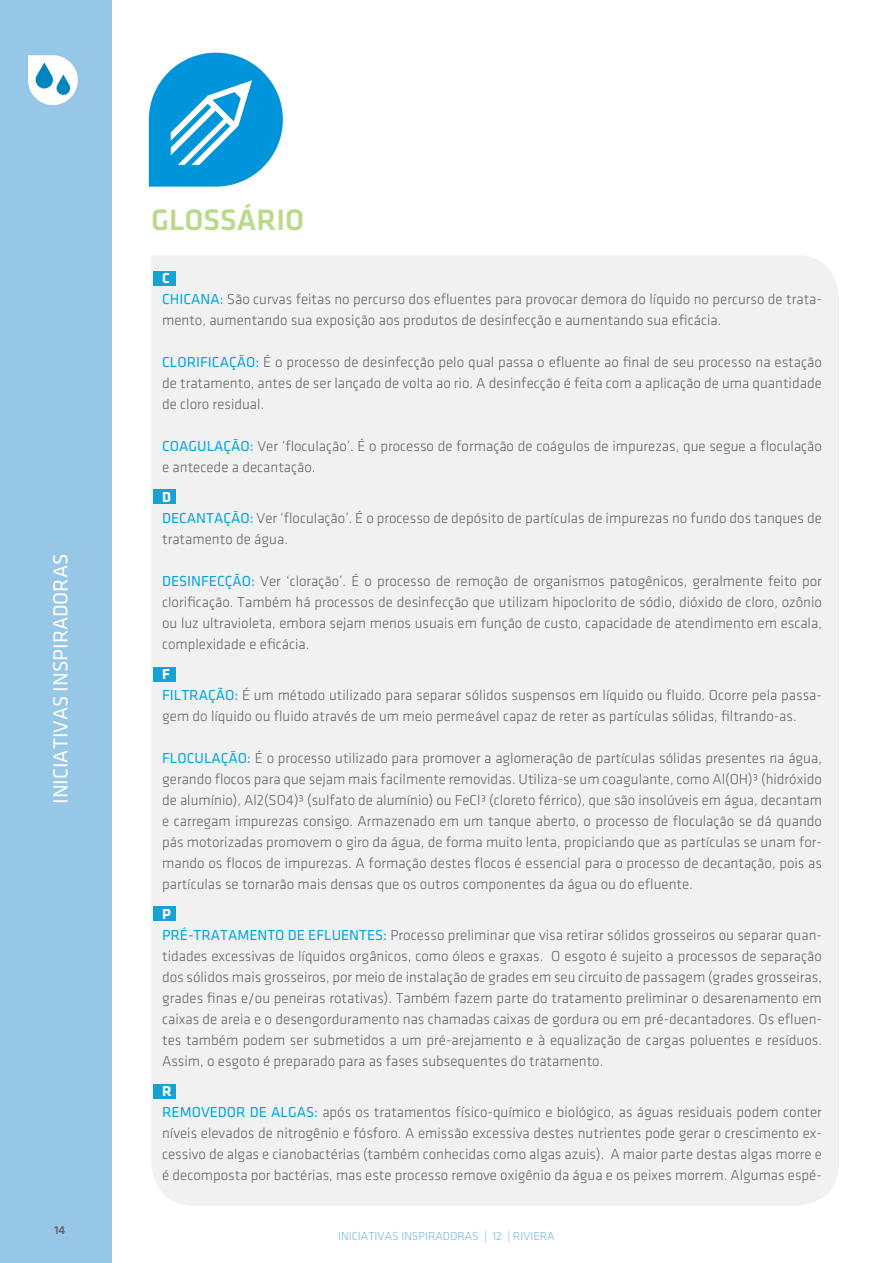
<style>
.page{position:relative;width:893px;height:1263px;background:#fff}
.page>*{position:absolute;margin:0;border:0;box-sizing:border-box;transform-origin:0 0}
.t1{font:500 30.6px "Klavika";color:#b9da89}
.t2{font:21px "Klavika";color:#fff}
.t3{font:300 15px/21px "Klavika";color:#636466}
.t4{font:300 12px "Klavika";color:#6fb7de}
.t5{font:500 12px "Klavika";color:#636466}
.s1{font-weight:700;color:#fff}
.s2{font-family:"Klavika Regular OSF";font-weight:400;color:#00a7e1}
</style>
<div class="page">
<div style="left:0;top:0;width:111px;height:1263px;background:#97c7e6"></div>
<svg style="left:28px;top:55px;width:50px;height:50px"></svg>
<div style="left:151px;top:255px;width:688px;height:950px;background:#f1f1f2"></div>
<div style="left:153px;top:271px;width:23px;height:14px;background:#16a2d3"></div>
<div style="left:153px;top:489px;width:23px;height:15px;background:#16a2d3"></div>
<div style="left:153px;top:667px;width:23px;height:14px;background:#16a2d3"></div>
<div style="left:153px;top:906px;width:23px;height:14px;background:#16a2d3"></div>
<div style="left:153px;top:1084px;width:23px;height:14px;background:#16a2d3"></div>
<svg style="left:149px;top:53px;width:134px;height:134px"></svg>
<h2 class="t2" style="left:50px;top:804px;width:252px;rotate:-90deg">INICIATIVAS INSPIRADORAS</h2>
<p class="t5" style="left:54px;top:1223px;width:13px">14</p>
<h1 class="t1" style="left:151px;top:203px;width:155px">GLOSSÁRIO</h1>
<p class="t3" style="left:162px;top:268px;width:661px"><span class="s1">C<br></span><span class="s2">CHICANA:</span> São curvas feitas no percurso dos efluentes para provocar demora do líquido no percurso de trata&shy;mento, aumentando sua exposição aos produtos de desinfecção e aumentando sua eficácia.</p>
<p class="t3" style="left:162px;top:352px;width:661px;text-align:justify"><span class="s2">CLORIFICAÇÃO:</span> É o processo de desinfecção pelo qual passa o efluente ao final de seu processo na estação de tratamento, antes de ser lançado de volta ao rio. A desinfecção é feita com a aplicação de uma quantidade de cloro residual.</p>
<p class="t3" style="left:162px;top:436px;width:661px"><span class="s2">COAGULAÇÃO:</span> Ver ‘floculação’. É o processo de formação de coágulos de impurezas, que segue a floculação e antecede a decantação.</p>
<p class="t3" style="left:162px;top:487px;width:661px"><span class="s1">D<br></span><span class="s2">DECANTAÇÃO:</span> Ver ‘floculação’. É o processo de depósito de partículas de impurezas no fundo dos tanques de tratamento de água.</p>
<p class="t3" style="left:162px;top:571px;width:661px;text-align:justify"><span class="s2">DESINFECÇÃO:</span> Ver ‘cloração’. É o processo de remoção de organismos patogênicos, geralmente feito por clorificação. Também há processos de desinfecção que utilizam hipoclorito de sódio, dióxido de cloro, ozônio ou luz ultravioleta, embora sejam menos usuais em função de custo, capacidade de atendimento em escala, complexidade e eficácia.</p>
<p class="t3" style="left:162px;top:664px;width:661px"><span class="s1">F<br></span><span class="s2">FILTRAÇÃO:</span> É um método utilizado para separar sólidos suspensos em líquido ou fluido. Ocorre pela passa&shy;gem do líquido ou fluido através de um meio permeável capaz de reter as partículas sólidas, filtrando-as.</p>
<p class="t3" style="left:162px;top:748px;width:661px;text-align:justify"><span class="s2">FLOCULAÇÃO:</span> É o processo utilizado para promover a aglomeração de partículas sólidas presentes na água, gerando flocos para que sejam mais facilmente removidas. Utiliza-se um coagulante, como Al(OH)³ (hidróxido de alumínio), Al2(SO4)³ (sulfato de alumínio) ou FeCl³ (cloreto férrico), que são insolúveis em água, decantam e carregam impurezas consigo. Armazenado em um tanque aberto, o processo de floculação se dá quando pás motorizadas promovem o giro da água, de forma muito lenta, propiciando que as partículas se unam for&shy;mando os flocos de impurezas. A formação destes flocos é essencial para o processo de decantação, pois as partículas se tornarão mais densas que os outros componentes da água ou do efluente.</p>
<p class="t3" style="left:162px;top:904px;width:661px"><span class="s1">P<br></span><span class="s2">PRÉ-TRATAMENTO DE EFLUENTES:</span> Processo preliminar que visa retirar sólidos grosseiros ou separar quan&shy;tidades excessivas de líquidos orgânicos, como óleos e graxas. O esgoto é sujeito a processos de separação dos sólidos mais grosseiros, por meio de instalação de grades em seu circuito de passagem (grades grosseiras, grades finas e/ou peneiras rotativas). Também fazem parte do tratamento preliminar o desarenamento em caixas de areia e o desengorduramento nas chamadas caixas de gordura ou em pré-decantadores. Os efluen&shy;tes também podem ser submetidos a um pré-arejamento e à equalização de cargas poluentes e resíduos.<br>Assim, o esgoto é preparado para as fases subsequentes do tratamento.</p>
<p class="t3" style="left:162px;top:1081px;width:661px"><span class="s1">R<br></span><span class="s2">REMOVEDOR DE ALGAS:</span> após os tratamentos físico-químico e biológico, as águas residuais podem conter níveis elevados de nitrogênio e fósforo. A emissão excessiva destes nutrientes pode gerar o crescimento ex&shy;cessivo de algas e cianobactérias (também conhecidas como algas azuis). A maior parte destas algas morre e é decomposta por bactérias, mas este processo remove oxigênio da água e os peixes morrem. Algumas espé-</p>
<p class="t4" style="left:338px;top:1230px;width:218px">INICIATIVAS INSPIRADORAS | 12 | RIVIERA</p>
</div>
